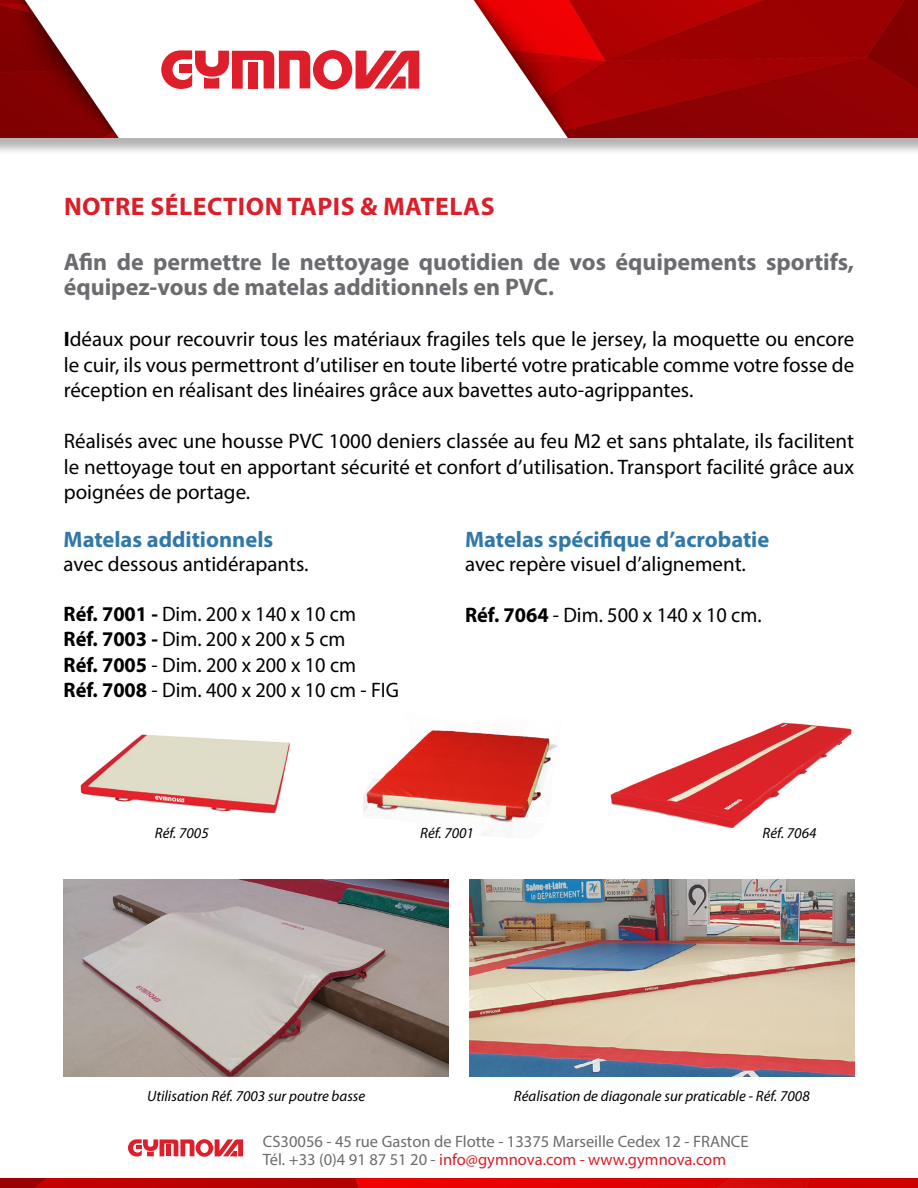
<style>
.page{position:relative;width:918px;height:1188px;background:#fff}
.page>*{position:absolute;margin:0;border:0;box-sizing:border-box;transform-origin:0 0}
.t1{font:700 25.5px "Myriad Pro";letter-spacing:.02em;color:#da1f2a}
.t2{font:700 24px/25.5px "Myriad Pro";color:#6b6c6f}
.t3{font:700 22.5px "Myriad Pro";color:#3278a7}
.t4{font:21px/25.5px "Myriad Pro";color:#000;text-align:justify}
.t5{font:16.5px/18px "Myriad Pro";color:#6b6c6f}
.t6{font:italic 15px "Myriad Pro";color:#000}
.s1{font-size:22.5px}
.s2{font-weight:700}
.s3{color:#da1f28}
</style>
<div class="page">
<img style="left:0;top:1178px;width:918px;height:10px">
<div style="left:0;top:0;width:918px;height:156px;background:#000;opacity:.3"></div>
<img style="left:0;top:0;width:918px;height:137px">
<svg style="left:161px;top:49px;width:258px;height:40px"></svg>
<svg style="left:128px;top:1139px;width:115px;height:18px"></svg>
<img style="left:80px;top:734px;width:210px;height:80px">
<img style="left:363px;top:730px;width:195px;height:107px">
<img style="left:64px;top:879px;width:385px;height:198px">
<img style="left:469px;top:879px;width:385px;height:198px">
<img style="left:610px;top:722px;width:242px;height:107px">
<p class="t1" style="left:64px;top:190px;width:432px">NOTRE SÉLECTION TAPIS &amp; MATELAS</p>
<p class="t2" style="left:64px;top:248px;width:792px">Afin de permettre le nettoyage quotidien de vos équipements sportifs, équipez-vous de matelas additionnels en PVC<span class="s1">.</span></p>
<p class="t4" style="left:64px;top:326px;width:792px"><span class="s2">I</span>déaux pour recouvrir tous les matériaux fragiles tels que le jersey, la moquette ou encore le cuir, ils vous permettront d’utiliser en toute liberté votre praticable comme votre fosse de réception en réalisant des linéaires grâce aux bavettes auto-agrippantes.</p>
<p class="t4" style="left:64px;top:428px;width:792px">Réalisés avec une housse PVC 1000 deniers classée au feu M2 et sans phtalate, ils facilitent le nettoyage tout en apportant sécurité et confort d’utilisation. Transport facilité grâce aux poignées de portage.</p>
<p class="t3" style="left:64px;top:525px;width:211px">Matelas additionnels</p>
<p class="t4" style="left:64px;top:551px;width:246px">avec dessous antidérapants.</p>
<p class="t4" style="left:64px;top:601px;width:337px;text-align:left"><span class="s2">Réf. 7001 -</span> Dim. 200 x 140 x 10 cm<br><span class="s2">Réf. 7003 -</span> Dim. 200 x 200 x 5 cm<br><span class="s2">Réf. 7005</span> - Dim. 200 x 200 x 10 cm<br><span class="s2">Réf. 7008</span> - Dim. 400 x 200 x 10 cm - FIG</p>
<p class="t3" style="left:465px;top:525px;width:306px">Matelas spécifique d’acrobatie</p>
<p class="t4" style="left:465px;top:551px;width:282px">avec repère visuel d’alignement.</p>
<p class="t4" style="left:465px;top:602px;width:298px"><span class="s2">Réf. 7064</span> - Dim. 500 x 140 x 10 cm.</p>
<p class="t6" style="left:155px;top:824px;width:55px">Réf. 7005</p>
<p class="t6" style="left:420px;top:824px;width:55px">Réf. 7001</p>
<p class="t6" style="left:763px;top:824px;width:55px">Réf. 7064</p>
<p class="t6" style="left:147px;top:1087px;width:220px">Utilisation Réf. 7003 sur poutre basse</p>
<p class="t6" style="left:514px;top:1087px;width:297px">Réalisation de diagonale sur praticable - Réf. 7008</p>
<p class="t5" style="left:263px;top:1132px;width:487px">CS30056 - 45 rue Gaston de Flotte - 13375 Marseille Cedex 12 - FRANCE<br>Tél. +33 (0)4 91 87 51 20 - <span class="s3">info@gymnova.com - www.gymnova.com</span></p>
</div>
